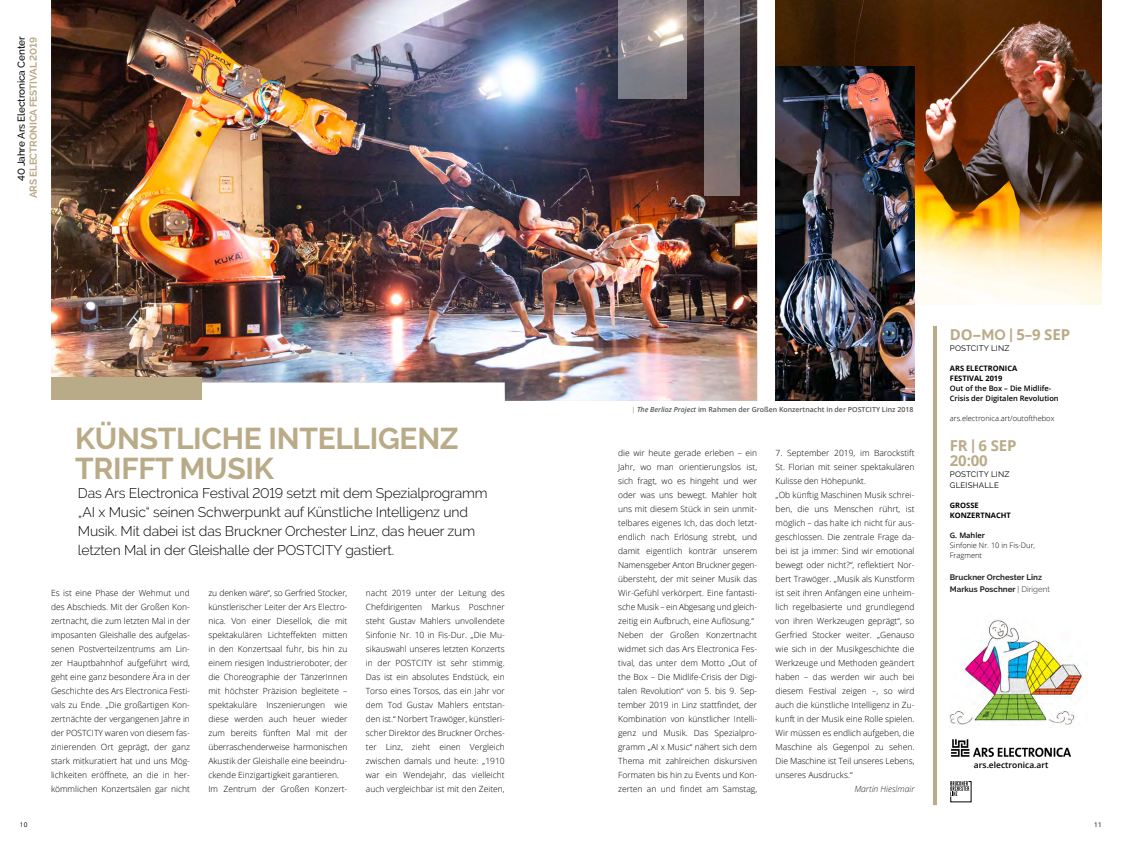
<style>
.page{position:relative;width:1123px;height:842px;background:#fff}
.page>*{position:absolute;margin:0;border:0;box-sizing:border-box;transform-origin:0 0}
.t1{font:700 30px/30px "Raleway";letter-spacing:-.01em;color:#baab88}
.t2{font:700 15px/15px "Open Sans";letter-spacing:-.01em;color:#baab88}
.t3{font:300 14px/19px "Raleway";letter-spacing:-.01em;color:#000}
.t4{font:500 10px "Raleway";letter-spacing:-.01em;color:#000}
.t5{font:700 10px "Raleway";letter-spacing:-.01em;color:#baab88}
.t6{font:300 8.5px/14px "Open Sans";color:#000}
.t7{font:600 8.5px "Open Sans";color:#000}
.t8{font:italic 300 8.5px "Open Sans";color:#272726}
.t9{font:700 8px/12px "Raleway";color:#272726}
.t10{font:8px/11px "Raleway";letter-spacing:.02em;color:#000}
.t11{font:300 7.5px/10px "Open Sans";color:#000}
.t12{font:600 7.5px/10px "Open Sans";color:#000}
.t13{font:700 7.5px/10px "Open Sans";color:#000}
.t14{font:600 7px "Open Sans";color:#565655}
.t15{font:6.5px "Open Sans";color:#000}
.s1{color:#baab88}
.s2{font-style:italic}
.s3{font-family:"Raleway"}
.s4{font-weight:300}
</style>
<div class="page">
<img style="left:51px;top:0;width:706px;height:401px">
<svg style="left:618px;top:0;width:68px;height:98px;background:#999396"></svg>
<svg style="left:704px;top:0;width:35px;height:195px;background:#7f787a"></svg>
<div style="left:51px;top:378px;width:150px;height:22px;background:#baab88"></div>
<hr style="left:933px;top:326px;width:4px;height:479px;background:#baab88">
<img style="left:949px;top:619px;width:138px;height:106px">
<img style="left:775px;top:0;width:326px;height:304px">
<img style="left:775px;top:66px;width:139px;height:335px">
<svg style="left:950px;top:781px;width:21px;height:21px"></svg>
<img style="left:950px;top:739px;width:121px;height:18px">
<p class="t4" style="left:16px;top:181px;width:146px;rotate:-90deg">40 Jahre Ars Electronica Center</p>
<p class="t5" style="left:28px;top:198px;width:163px;rotate:-90deg">ARS ELECTRONICA FESTIVAL 2019</p>
<h1 class="t1" style="left:75px;top:423px;width:385px">KÜNSTLICHE INTELLIGENZ<br>TRIFFT MUSIK</h1>
<p class="t3" style="left:78px;top:483px;width:411px">Das Ars Electronica Festival 2019 setzt mit dem Spezialprogramm „AI x Music“ seinen Schwerpunkt auf Künstliche Intelligenz und Musik. Mit dabei ist das Bruckner Orchester Linz, das heuer zum letzten Mal in der Gleishalle der POSTCITY gastiert.</p>
<p class="t6" style="left:51px;top:586px;width:140px;text-align:justify">Es ist eine Phase der Wehmut und des Abschieds. Mit der Großen Kon&shy;zertnacht, die zum letzten Mal in der imposanten Gleishalle des aufgelas&shy;senen Postverteilzentrums am Lin&shy;zer Hauptbahnhof aufgeführt wird, geht eine ganz besondere Ära in der Geschichte des Ars Electronica Festi&shy;vals zu Ende. „Die großartigen Kon&shy;zertnächte der vergangenen Jahre in der POSTCITY waren von diesem fas&shy;zinierenden Ort geprägt, der ganz stark mitkuratiert hat und uns Mög&shy;lichkeiten eröffnete, an die in her&shy;kömmlichen Konzertsälen gar nicht</p>
<p class="t6" style="left:208px;top:586px;width:140px">zu denken wäre“, so Gerfried Stocker, künstlerischer Leiter der Ars Electro&shy;nica. Von einer Diesellok, die mit spektakulären Lichteffekten mitten in den Konzertsaal fuhr, bis hin zu einem riesigen Industrieroboter, der die Choreographie der TänzerInnen mit höchster Präzision begleitete – spektakuläre Inszenierungen wie diese werden auch heuer wieder zum bereits fünften Mal mit der überraschenderweise harmonischen Akustik der Gleishalle eine beeindru&shy;ckende Einzigartigkeit garantieren.<br>Im Zentrum der Großen Konzert-</p>
<p class="t6" style="left:366px;top:586px;width:140px;text-align:justify">nacht 2019 unter der Leitung des Chefdirigenten Markus Poschner steht Gustav Mahlers unvollendete Sinfonie Nr. 10 in Fis-Dur. „Die Mu&shy;sikauswahl unseres letzten Konzerts in der POSTCITY ist sehr stimmig.<br>Das ist ein absolutes Endstück, ein Torso eines Torsos, das ein Jahr vor dem Tod Gustav Mahlers entstan&shy;den ist.“ Norbert Trawöger, künstleri&shy;scher Direktor des Bruckner Orches&shy;ter Linz, zieht einen Vergleich zwischen damals und heute: „1910 war ein Wendejahr, das vielleicht auch vergleichbar ist mit den Zeiten,</p>
<p class="t14" style="left:631px;top:405px;width:283px"><span class="s1">|</span> <span class="s2">The Berlioz Project</span> im Rahmen der Großen Konzertnacht in der POSTCITY Linz 2018</p>
<p class="t6" style="left:618px;top:446px;width:140px">die wir heute gerade erleben – ein Jahr, wo man orientierungslos ist, sich fragt, wo es hingeht und wer oder was uns bewegt. Mahler holt uns mit diesem Stück in sein unmit&shy;telbares eigenes Ich, das doch letzt&shy;endlich nach Erlösung strebt, und damit eigentlich konträr unserem Namensgeber Anton Bruckner gegen&shy;übersteht, der mit seiner Musik das Wir-Gefühl verkörpert. Eine fantasti&shy;sche Musik – ein Abgesang und gleich&shy;zeitig ein Aufbruch, eine Auflösung.“ Neben der Großen Konzertnacht widmet sich das Ars Electronica Fes&shy;tival, das unter dem Motto „Out of the Box – Die Midlife-Crisis der Digi&shy;talen Revolution“ von 5. bis 9. Sep&shy;tember 2019 in Linz stattfindet, der Kombination von künstlicher Intelli&shy;genz und Musik. Das Spezialpro&shy;gramm „AI x Music“ nähert sich dem Thema mit zahlreichen diskursiven Formaten bis hin zu Events und Kon&shy;zerten an und findet am Samstag,</p>
<p class="t6" style="left:775px;top:446px;width:140px">7. September 2019, im Barockstift St. Florian mit seiner spektakulären Kulisse den Höhepunkt.<br>„Ob künftig Maschinen Musik schrei&shy;ben, die uns Menschen rührt, ist möglich – das halte ich nicht für aus&shy;geschlossen. Die zentrale Frage da&shy;bei ist ja immer: Sind wir emotional bewegt oder nicht?“, reflektiert Nor&shy;bert Trawöger. „Musik als Kunstform ist seit ihren Anfängen eine unheim&shy;lich regelbasierte und grundlegend von ihren Werkzeugen geprägt“, so Gerfried Stocker weiter. „Genauso wie sich in der Musikgeschichte die Werkzeuge und Methoden geändert haben – das werden wir auch bei diesem Festival zeigen –, so wird auch die künstliche Intelligenz in Zu&shy;kunft in der Musik eine Rolle spielen.<br>Wir müssen es endlich aufgeben, die Maschine als Gegenpol zu sehen.<br>Die Maschine ist Teil unseres Lebens, unseres Ausdrucks.“</p>
<p class="t8" style="left:854px;top:783px;width:62px">Martin Hieslmair</p>
<h2 class="t2" style="left:949px;top:327px;width:122px">DO<span class="s3">–MO |</span> 5–9 SEP</h2>
<p class="t10" style="left:949px;top:343px;width:61px">POSTCITY LINZ</p>
<p class="t13" style="left:949px;top:363px;width:69px">ARS ELECTRONICA<br>FESTIVAL 2019</p>
<p class="t12" style="left:949px;top:383px;width:110px">Out of the Box – Die Midlife-<br>Crisis der Digitalen Revolution</p>
<p class="t11" style="left:949px;top:413px;width:106px">ars.electronica.art/outofthebox</p>
<h2 class="t2" style="left:949px;top:438px;width:68px">FR <span class="s3">|</span> 6 SEP<br>20:00</h2>
<p class="t10" style="left:949px;top:469px;width:61px">POSTCITY LINZ<br>GLEISHALLE</p>
<p class="t13" style="left:949px;top:500px;width:63px">GROSSE<br>KONZERTNACHT</p>
<p class="t12" style="left:949px;top:530px;width:37px">G. Mahler</p>
<p class="t11" style="left:949px;top:540px;width:87px">Sinfonie Nr. 10 in Fis-Dur,<br>Fragment</p>
<p class="t9" style="left:949px;top:571px;width:101px">Bruckner Orchester Linz<br>Markus Poschner <span class="s4">| Dirigent</span></p>
<p class="t7" style="left:974px;top:759px;width:76px">ars.electronica.art</p>
<p class="t15" style="left:20px;top:820px;width:9px">10</p>
<p class="t15" style="left:1094px;top:820px;width:9px">11</p>
</div>
